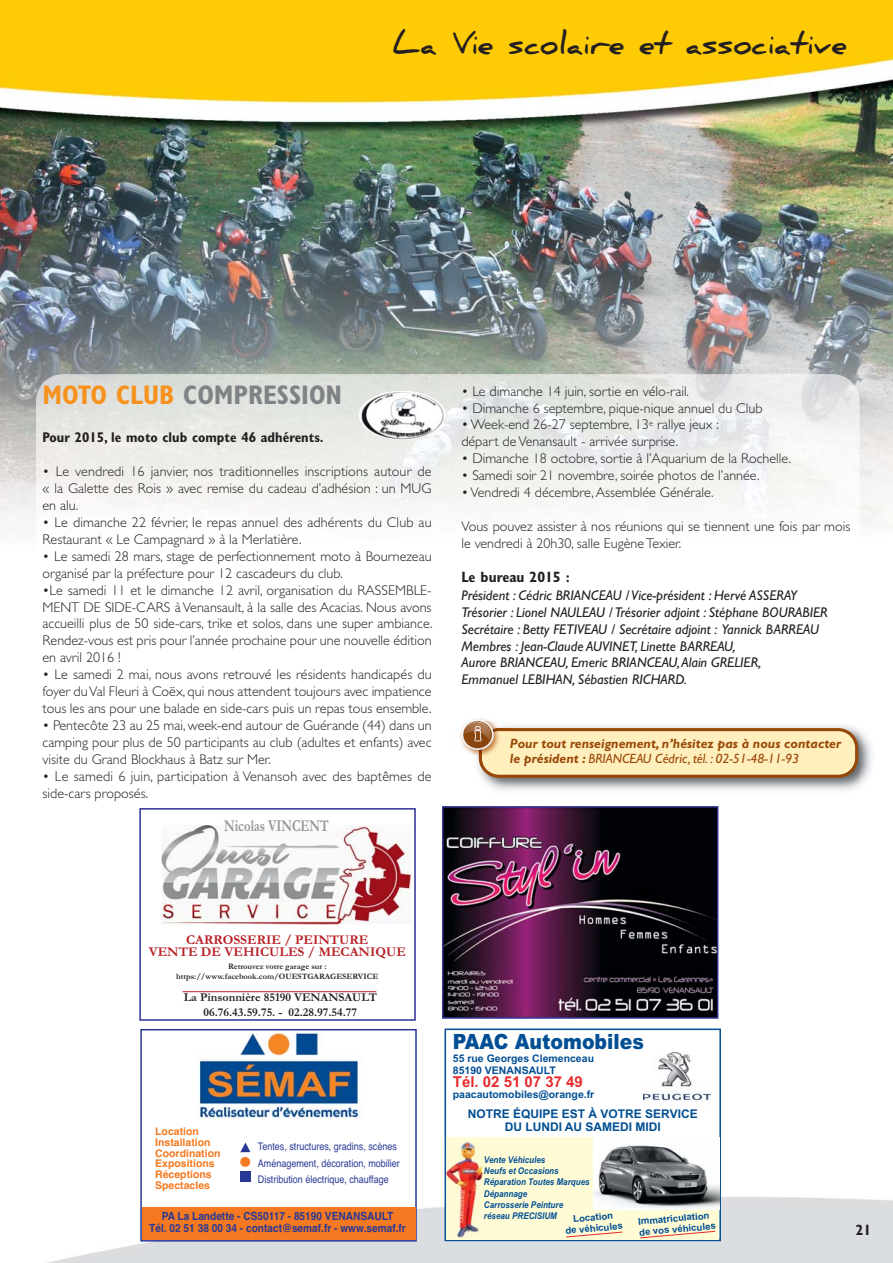
<style>
.page{position:relative;width:893px;height:1263px;background:#fff}
.page>*{position:absolute;margin:0;border:0;box-sizing:border-box;transform-origin:0 0}
.t1{font:700 30px "Daniel";color:#231f20}
.t2{font:700 condensed 27px "Gill Sans";color:#808285}
.t3{font:900 21px "Arial";color:#004e94;scale:.9 1}
.t4{font:700 16.8px "Garamond";color:#939598;scale:.75 1}
.t5{font:700 condensed 15px "Gill Sans";color:#231f20}
.t6{font:700 15px "Arial";color:#e82b2d}
.t7{font:300 14.1px/17px "Gill Sans";color:#231f20}
.t8{font:italic 14.1px/17px "Gill Sans";color:#231f20}
.t9{font:700 condensed 14.1px "Gill Sans";color:#231f20}
.t10{font:italic 700 13.5px/15px "Gill Sans";color:#994707}
.t11{font:700 13.5px/12px "Garamond";color:#b61d22;text-align:center}
.t12{font:700 12px/14.4px "Garamond";color:#231f20;text-align:center}
.t13{font:700 12px/13.5px "Arial";color:#004e94;text-align:center}
.t14{font:700 11.25px/12px "Helvetica";color:#293896;text-align:center;scale:.9 1}
.t15{font:10.5px/16.5px "Helvetica";color:#293896;scale:.86 1}
.t16{font:700 10.5px/10.8px "Helvetica";color:#f47920}
.t17{font:700 10.5px/12px "Arial";color:#004e94}
.t18{font:700 9.6px/10.9px "Arial";color:#004e94}
.t19{font:italic 700 9.3px/11.2px "Arial";color:#004e94;scale:.87 1}
.t20{font:700 8.4px/10.1px "Garamond";color:#231f20;text-align:center}
.s1{color:#f7921e}
.s2{font-weight:400}
</style>
<div class="page">
<img style="left:0;top:0;width:893px;height:1263px">
<img style="left:36px;top:374px;width:824px;height:477px">
<img style="left:472px;top:721px;width:405px;height:76px">
<img style="left:454px;top:712px;width:56px;height:54px">
<svg style="left:461px;top:720px;width:397px;height:58px;background:#eed9ae"></svg>
<div style="left:142px;top:1030px;width:273px;height:210px;background:#fff"></div>
<div style="left:140px;top:1029px;width:277px;height:212px;border:2px solid #293896"></div>
<div style="left:142px;top:1208px;width:273px;height:32px;background:#f47920"></div>
<img style="left:197px;top:1032px;width:164px;height:87px">
<div style="left:241px;top:1171px;width:10px;height:11px;background:#293896"></div>
<div style="left:240px;top:1157px;width:10px;height:10px;background:#f47920;border-radius:50%"></div>
<svg style="left:240px;top:1142px;width:10px;height:10px"></svg>
<div style="left:141px;top:810px;width:273px;height:209px;background:#fff"></div>
<div style="left:139px;top:808px;width:277px;height:213px;border:2px solid #2e3092"></div>
<img style="left:445px;top:809px;width:270px;height:207px">
<div style="left:442px;top:806px;width:276px;height:213px;border:2px solid #2e3092"></div>
<img style="left:161px;top:826px;width:251px;height:98px">
<hr style="left:183px;top:991px;width:193px;height:1px;background:#b61d22">
<div style="left:446px;top:1030px;width:273px;height:210px;background:#fff"></div>
<div style="left:445px;top:1028px;width:276px;height:213px;border:2px solid #004e94"></div>
<div style="left:446px;top:1137px;width:273px;height:102px;background:#fffcd5"></div>
<img style="left:643px;top:1052px;width:67px;height:50px">
<img style="left:594px;top:1137px;width:125px;height:73px">
<img style="left:447px;top:1142px;width:36px;height:95px">
<svg style="left:640px;top:1230px;width:76px;height:9px"></svg>
<svg style="left:566px;top:1231px;width:57px;height:7px"></svg>
<img style="left:360px;top:391px;width:86px;height:49px;border-radius:50%">
<h1 class="t1" style="left:393px;top:26px;width:456px">La Vie scolaire et associative</h1>
<h2 class="t2" style="left:43px;top:386px;width:301px"><span class="s1">MOTO CLUB</span> COMPRESSION</h2>
<p class="t9" style="left:43px;top:433px;width:283px">Pour 2015, le moto club compte 46 adhérents.</p>
<p class="t7" style="left:43px;top:464px;width:391px;text-align:justify">• Le vendredi 16 janvier, nos traditionnelles inscriptions autour de « la Galette des Rois » avec remise du cadeau d’adhésion : un MUG en alu.</p>
<p class="t7" style="left:43px;top:515px;width:391px">• Le dimanche 22 février, le repas annuel des adhérents du Club au<br>Restaurant « Le Campagnard » à la Merlatière.</p>
<p class="t7" style="left:43px;top:549px;width:391px">• Le samedi 28 mars, stage de perfectionnement moto à Bournezeau organisé par la préfecture pour 12 cascadeurs du club.</p>
<p class="t7" style="left:43px;top:583px;width:392px;text-align:justify">•Le samedi 11 et le dimanche 12 avril, organisation du RASSEMBLE-MENT DE SIDE-CARS à Venansault, à la salle des Acacias. Nous avons accueilli plus de 50 side-cars, trike et solos, dans une super ambiance.<br>Rendez-vous est pris pour l’année prochaine pour une nouvelle édition en avril 2016 !</p>
<p class="t7" style="left:43px;top:668px;width:391px;text-align:justify">• Le samedi 2 mai, nous avons retrouvé les résidents handicapés du foyer du Val Fleuri à Coëx, qui nous attendent toujours avec impatience tous les ans pour une balade en side-cars puis un repas tous ensemble.</p>
<p class="t7" style="left:43px;top:718px;width:391px;text-align:justify">• Pentecôte 23 au 25 mai, week-end autour de Guérande (44) dans un camping pour plus de 50 participants au club (adultes et enfants) avec visite du Grand Blockhaus à Batz sur Mer.</p>
<p class="t7" style="left:43px;top:769px;width:391px">• Le samedi 6 juin, participation à Venansoh avec des baptêmes de side-cars proposés.</p>
<p class="t4" style="left:224px;top:819px;width:141px">Nicolas VINCENT</p>
<p class="t7" style="left:461px;top:384px;width:229px">• Le dimanche 14 juin, sortie en vélo-rail.</p>
<p class="t7" style="left:461px;top:401px;width:303px">• Dimanche 6 septembre, pique-nique annuel du Club</p>
<p class="t7" style="left:461px;top:418px;width:259px">• Week-end 26-27 septembre, 13<sup>e</sup> rallye jeux : départ de Venansault - arrivée surprise.</p>
<p class="t7" style="left:461px;top:452px;width:331px">• Dimanche 18 octobre, sortie à l’Aquarium de la Rochelle.</p>
<p class="t7" style="left:461px;top:468px;width:300px">• Samedi soir 21 novembre, soirée photos de l’année.</p>
<p class="t7" style="left:461px;top:485px;width:254px">• Vendredi 4 décembre, Assemblée Générale.</p>
<p class="t7" style="left:461px;top:519px;width:391px">Vous pouvez assister à nos réunions qui se tiennent une fois par mois le vendredi à 20h30, salle Eugène Texier.</p>
<p class="t5" style="left:461px;top:572px;width:110px">Le bureau 2015 :</p>
<p class="t8" style="left:461px;top:588px;width:368px">Président : Cédric BRIANCEAU / Vice-président : Hervé ASSERAY Trésorier : Lionel NAULEAU / Trésorier adjoint : Stéphane BOURABIER Secrétaire : Betty FETIVEAU / Secrétaire adjoint : Yannick BARREAU Membres : Jean-Claude AUVINET, Linette BARREAU,<br>Aurore BRIANCEAU, Emeric BRIANCEAU, Alain GRELIER,<br>Emmanuel LEBIHAN, Sébastien RICHARD.</p>
<p class="t10" style="left:510px;top:737px;width:333px">Pour tout renseignement, n’hésitez pas à nous contacter le président : <span class="s2">BRIANCEAU Cédric, tél. : 02-51-48-11-93</span></p>
<p class="t11" style="left:149px;top:935px;width:259px">CARROSSERIE / PEINTURE<br>VENTE DE VEHICULES / MECANIQUE</p>
<p class="t20" style="left:176px;top:962px;width:204px">Retrouvez votre garage sur : https://www.facebook.com/OUESTGARAGESERVICE</p>
<p class="t12" style="left:184px;top:991px;width:195px">La Pinsonnière 85190 VENANSAULT<br>06.76.43.59.75. - 02.28.97.54.77</p>
<p class="t16" style="left:155px;top:1127px;width:67px">Location<br>Installation<br>Coordination<br>Expositions<br>Réceptions<br>Spectacles</p>
<p class="t15" style="left:258px;top:1139px;width:167px">Tentes, structures, gradins, scènes<br>Aménagement, décoration, mobilier<br>Distribution électrique, chauffage</p>
<p class="t14" style="left:149px;top:1211px;width:287px">PA La Landette - CS50117 - 85190 VENANSAULT<br>Tél. 02 51 38 00 34 - contact@semaf.fr - www.semaf.fr</p>
<h3 class="t3" style="left:453px;top:1029px;width:214px">PAAC Automobiles</h3>
<p class="t17" style="left:453px;top:1054px;width:143px">55 rue Georges Clemenceau<br>85190 VENANSAULT</p>
<p class="t6" style="left:453px;top:1076px;width:132px">Tél. 02 51 07 37 49</p>
<p class="t17" style="left:453px;top:1090px;width:143px">paacautomobiles@orange.fr</p>
<p class="t13" style="left:468px;top:1108px;width:231px">NOTRE ÉQUIPE EST À VOTRE SERVICE<br>DU LUNDI AU SAMEDI MIDI</p>
<p class="t19" style="left:484px;top:1154px;width:123px">Vente Véhicules<br>Neufs et Occasions<br>Réparation Toutes Marques<br>Dépannage<br>Carrosserie Peinture réseau PRECISIUM</p>
<p class="t18" style="left:638px;top:1217px;width:78px;rotate:-5deg">Immatriculation de vos véhicules</p>
<p class="t18" style="left:564px;top:1215px;width:59px;text-align:center;rotate:-5deg">Location<br>de véhicules</p>
<p class="t5" style="left:856px;top:1225px;width:17px">21</p>
</div>
